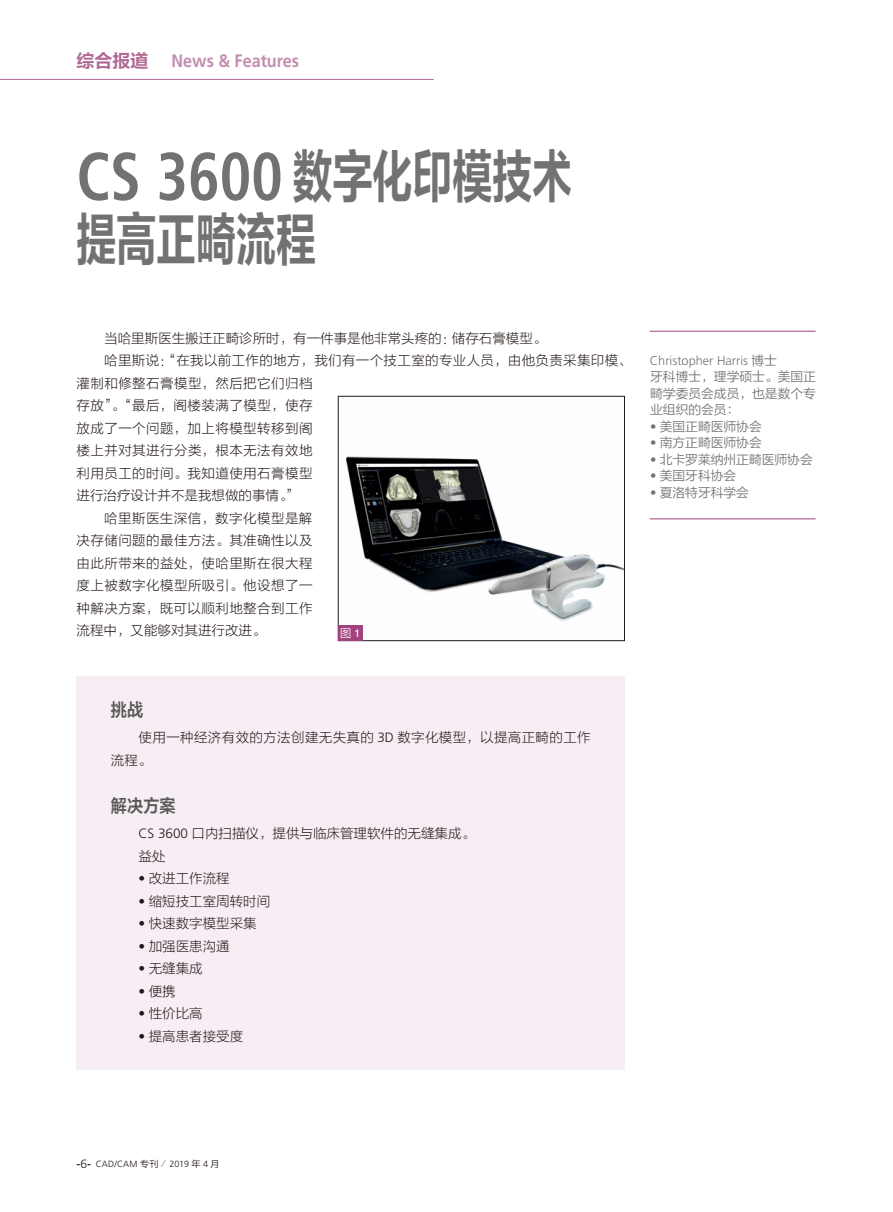
<style>
.page{position:relative;width:893px;height:1212px;background:#fff}
.page>*{position:absolute;margin:0;border:0;box-sizing:border-box;transform-origin:0 0}
.t1{font:57px/63.6px "FZLTCHJW GB1 0";color:#727272;scale:.7 1}
.t2{font:700 18px "Frutiger";color:#c38eaf;scale:.9 1}
.t3{font:18px "FZLTZCHJW GB1 0";color:#595857;scale:.9 1}
.t4{font:18px "FZLTCHJW GB1 0";color:#b16894}
.t5{font:13.5px/22.5px "FZLTKHK GBK1 0";letter-spacing:.025em;color:#231916}
.t6{font:13.5px/22.6px "FZLTKHK GBK1 0";color:#231916}
.t7{font:12.75px/16.5px "FZLTXIHJW GB1 0";color:#727272;text-align:justify}
.t8{font:300 12.75px "Frutiger";color:#727272}
.t9{font:11.25px "FZLTXIHJW GB1 0";color:#fff}
.t10{font:300 9px "Frutiger";letter-spacing:.025em;color:#231916}
.s1{font-family:"Frutiger";font-weight:700;font-stretch:condensed;font-size:67.5px}
.s2{font-family:"Helvetica"}
.s3{font-family:"Frutiger";font-weight:300}
.s4{font-family:"FZLTXIHJW GB1 0";font-weight:400}
.s5{font-family:"Helvetica";font-weight:400;font-size:12px}
.s6{font-size:12px}
.s7{font-family:"H Yg 2 gj";font-weight:400}
</style>
<div class="page">
<hr style="left:0;top:79px;width:434px;height:1px;background:#b16894">
<div style="left:77px;top:676px;width:548px;height:394px;background:#f6eef4"></div>
<img style="left:346px;top:456px;width:277px;height:183px">
<div style="left:338px;top:396px;width:287px;height:245px;border:1px solid #231916"></div>
<div style="left:338px;top:625px;width:24px;height:16px;background:#a1427d"></div>
<hr style="left:650px;top:331px;width:166px;height:1px;background:#a1427d">
<hr style="left:650px;top:519px;width:166px;height:1px;background:#a1427d">
<h2 class="t4" style="left:77px;top:51px;width:74px">综合报道</h2>
<h2 class="t2" style="left:172px;top:50px;width:143px">News &amp; Features</h2>
<h1 class="t1" style="left:77px;top:147px;width:709px"><span class="s1">CS 3600</span> 数字化印模技术提高正畸流程</h1>
<p class="t6" style="left:104px;top:327px;width:444px">当哈里斯医生搬迁正畸诊所时，有一件事是他非常头疼的：储存石膏模型。</p>
<p class="t5" style="left:104px;top:350px;width:529px">哈里斯说：“在我以前工作的地方，我们有一个技工室的专业人员，由他负责采集印模、</p>
<p class="t5" style="left:77px;top:372px;width:237px">灌制和修整石膏模型，然后把它们归档</p>
<p class="t5" style="left:77px;top:395px;width:237px">存放”。“最后，阁楼装满了模型，使存</p>
<p class="t5" style="left:77px;top:417px;width:237px">放成了一个问题，加上将模型转移到阁</p>
<p class="t5" style="left:77px;top:440px;width:237px">楼上并对其进行分类，根本无法有效地</p>
<p class="t5" style="left:77px;top:462px;width:237px">利用员工的时间。我知道使用石膏模型</p>
<p class="t6" style="left:77px;top:484px;width:224px">进行治疗设计并不是我想做的事情。”</p>
<p class="t5" style="left:104px;top:507px;width:210px">哈里斯医生深信，数字化模型是解</p>
<p class="t5" style="left:77px;top:530px;width:237px">决存储问题的最佳方法。其准确性以及</p>
<p class="t5" style="left:77px;top:552px;width:237px">由此所带来的益处，使哈里斯在很大程</p>
<p class="t5" style="left:77px;top:575px;width:237px">度上被数字化模型所吸引。他设想了一</p>
<p class="t5" style="left:77px;top:597px;width:237px">种解决方案，既可以顺利地整合到工作</p>
<p class="t6" style="left:77px;top:620px;width:191px">流程中，又能够对其进行改进。</p>
<p class="t9" style="left:340px;top:627px;width:22px">图<span class="s2">1</span></p>
<h2 class="t3" style="left:111px;top:700px;width:38px">挑战</h2>
<p class="t5" style="left:111px;top:726px;width:481px;text-indent:28px">使用一种经济有效的方法创建无失真的 <span class="s3">3D</span> 数字化模型，以提高正畸的工作流程。</p>
<h2 class="t3" style="left:111px;top:796px;width:74px">解决方案</h2>
<p class="t6" style="left:139px;top:822px;width:338px"><span class="s3">CS 3600</span> 口内扫描仪，提供与临床管理软件的无缝集成。益处</p>
<p class="t5" style="left:139px;top:867px;width:93px"><span class="s3">•</span> 改进工作流程</p>
<p class="t6" style="left:139px;top:890px;width:133px"><span class="s3">•</span> 缩短技工室周转时间</p>
<p class="t6" style="left:139px;top:912px;width:120px"><span class="s3">•</span> 快速数字模型采集</p>
<p class="t5" style="left:139px;top:935px;width:93px"><span class="s3">•</span> 加强医患沟通</p>
<p class="t5" style="left:139px;top:957px;width:66px"><span class="s3">•</span> 无缝集成</p>
<p class="t5" style="left:139px;top:980px;width:39px"><span class="s3">•</span> 便携</p>
<p class="t5" style="left:139px;top:1002px;width:66px"><span class="s3">•</span> 性价比高</p>
<p class="t6" style="left:139px;top:1025px;width:106px"><span class="s3">•</span> 提高患者接受度</p>
<p class="t8" style="left:650px;top:353px;width:129px">Christopher Harris <span class="s4">博士</span></p>
<p class="t7" style="left:650px;top:369px;width:167px">牙科博士，理学硕士。美国正畸学委员会成员，也是数个专业组织的会员：</p>
<p class="t7" style="left:650px;top:418px;width:113px"><span class="s3">•</span> 美国正畸医师协会</p>
<p class="t7" style="left:650px;top:435px;width:113px"><span class="s3">•</span> 南方正畸医师协会</p>
<p class="t7" style="left:650px;top:451px;width:164px"><span class="s3">•</span> 北卡罗莱纳州正畸医师协会</p>
<p class="t7" style="left:650px;top:468px;width:88px"><span class="s3">•</span> 美国牙科协会</p>
<p class="t7" style="left:650px;top:484px;width:100px"><span class="s3">•</span> 夏洛特牙科学会</p>
<p class="t10" style="left:77px;top:1158px;width:144px"><span class="s5">-</span><span class="s6">6</span><span class="s5">-</span> CAD/CAM <span class="s4">专刊</span> <span class="s7">/</span> 2019 <span class="s4">年</span> 4 <span class="s4">月</span></p>
</div>
